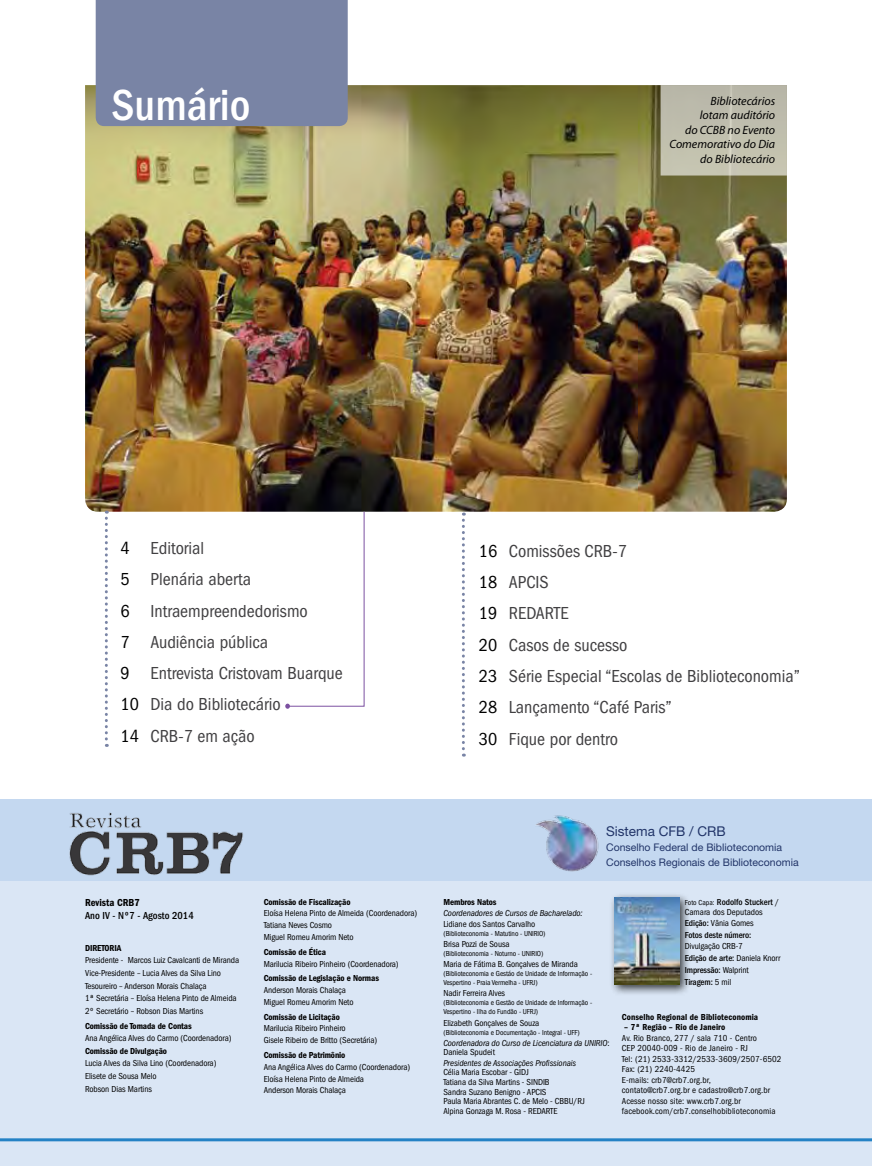
<style>
.page{position:relative;width:872px;height:1166px;background:#fff}
.page>*{position:absolute;margin:0;border:0;box-sizing:border-box;transform-origin:0 0}
.t1{font:500 condensed 45px "Franklin Gothic LT";color:#fff}
.t2{font:condensed 18px/31.2px "Franklin Gothic LT";color:#414042}
.t3{font:13.5px "Helvetica Neue";color:#213468}
.t4{font:italic 12px/14.4px "Myriad Pro";color:#000;text-align:right}
.t5{font:10.5px/15px "Helvetica Neue";color:#213468}
.t6{font:500 condensed 10.5px "Franklin Gothic LT";color:#000}
.t7{font:600 condensed 10.5px "Franklin Gothic LT";color:#000}
.t8{font:condensed 9px/12.6px "Franklin Gothic LT";letter-spacing:-.01em;color:#000}
.t9{font:condensed 9px/10.5px "Franklin Gothic LT";letter-spacing:.01em;color:#000}
.t10{font:600 condensed 9px "Franklin Gothic LT";letter-spacing:-.01em;color:#000}
.t11{font:italic condensed 9px/9px "Franklin Gothic LT";letter-spacing:-.01em;color:#000}
.t12{font:600 condensed 9px "Franklin Gothic LT";letter-spacing:.01em;color:#000}
.t13{font:500 condensed 9px "Franklin Gothic LT";letter-spacing:-.01em;color:#000}
.t14{font:condensed 7.5px/9px "Franklin Gothic LT";letter-spacing:-.01em;color:#000}
.s1{color:#000}
.s2{font-style:normal}
.s3{font-size:7.5px}
.s4{font-weight:500}
.s5{font-family:"Franklin Gothic Itc T";font-weight:500}
</style>
<div class="page">
<img style="left:85px;top:85px;width:702px;height:426px">
<div style="left:0;top:861px;width:872px;height:304px;background:#dae6f5"></div>
<div style="left:96px;top:0;width:252px;height:126px;background:#7984a5"></div>
<div style="left:0;top:799px;width:872px;height:82px;background:#c4d8f0"></div>
<img style="left:69px;top:812px;width:174px;height:64px">
<img style="left:536px;top:815px;width:63px;height:57px">
<hr style="left:0;top:1137px;width:872px;height:3px;background:#2482c5">
<div style="left:660px;top:85px;width:127px;height:90px;background:#c0bead"></div>
<svg style="left:105px;top:510px;width:3px;height:236px"></svg>
<svg style="left:462px;top:512px;width:3px;height:244px"></svg>
<svg style="left:285px;top:511px;width:79px;height:197px"></svg>
<div style="left:609px;top:892px;width:81px;height:103px;background:#000;opacity:.75"></div>
<img style="left:614px;top:897px;width:65px;height:87px">
<h1 class="t1" style="left:112px;top:80px;width:140px">Sumário</h1>
<h3 class="t4" style="left:669px;top:93px;width:107px">Bibliotecários<br>lotam auditório<br>do CCBB no Evento<br>Comemorativo do Dia do Bibliotecário</h3>
<h2 class="t2" style="left:120px;top:532px;width:224px"><span class="s1">4</span> Editorial<br><span class="s1">5</span> Plenária aberta<br><span class="s1">6</span> Intraempreendedorismo<br><span class="s1">7</span> Audiência pública<br><span class="s1">9</span> Entrevista Cristovam Buarque<br><span class="s1">10</span> Dia do Bibliotecário<br><span class="s1">14</span> CRB-7 em ação</h2>
<h2 class="t2" style="left:479px;top:535px;width:322px"><span class="s1">16</span> Comissões CRB-7<br><span class="s1">18</span> APCIS<br><span class="s1">19</span> REDARTE<br><span class="s1">20</span> Casos de sucesso<br><span class="s1">23</span> Série Especial “Escolas de Biblioteconomia”<br><span class="s1">28</span> Lançamento “Café Paris”<br><span class="s1">30</span> Fique por dentro</h2>
<p class="t7" style="left:85px;top:896px;width:56px">Revista CRB7</p>
<p class="t6" style="left:85px;top:909px;width:110px">Ano IV - Nº7 - Agosto 2014</p>
<p class="t10" style="left:85px;top:942px;width:38px">Diretoria</p>
<p class="t8" style="left:85px;top:953px;width:156px">Presidente - Marcos Luiz Cavalcanti de Miranda Vice-Presidente – Lucia Alves da Silva Lino Tesoureiro – Anderson Morais Chalaça<br>1ª Secretária – Eloísa Helena Pinto de Almeida 2º Secretário – Robson Dias Martins</p>
<p class="t10" style="left:85px;top:1020px;width:108px">Comissão de Tomada de Contas</p>
<p class="t8" style="left:85px;top:1031px;width:148px">Ana Angélica Alves do Carmo (Coordenadora)</p>
<p class="t10" style="left:85px;top:1045px;width:83px">Comissão de Divulgação</p>
<p class="t8" style="left:85px;top:1056px;width:133px">Lucia Alves da Silva Lino (Coordenadora)<br>Elisete de Sousa Melo<br>Robson Dias Martins</p>
<p class="t10" style="left:264px;top:896px;width:88px">Comissão de Fiscalização</p>
<p class="t8" style="left:264px;top:907px;width:155px;line-height:11.7px">Eloísa Helena Pinto de Almeida (Coordenadora)<br>Tatiana Neves Cosmo<br>Miguel Romeu Amorim Neto</p>
<p class="t10" style="left:264px;top:946px;width:64px">Comissão de Ética</p>
<p class="t8" style="left:264px;top:957px;width:136px">Marilucia Ribeiro Pinheiro (Coordenadora)</p>
<p class="t10" style="left:264px;top:972px;width:117px">Comissão de Legislação e Normas</p>
<p class="t8" style="left:264px;top:984px;width:91px;line-height:11.7px">Anderson Morais Chalaça<br>Miguel Romeu Amorim Neto</p>
<p class="t10" style="left:264px;top:1011px;width:78px">Comissão de Licitação</p>
<p class="t8" style="left:264px;top:1022px;width:115px;line-height:11.7px">Marilucia Ribeiro Pinheiro<br>Gisele Ribeiro de Britto (Secretária)</p>
<p class="t10" style="left:264px;top:1049px;width:83px">Comissão de Patrimônio</p>
<p class="t8" style="left:264px;top:1060px;width:148px;line-height:11.7px">Ana Angélica Alves do Carmo (Coordenadora)<br>Eloísa Helena Pinto de Almeida<br>Anderson Morais Chalaça</p>
<h3 class="t3" style="left:606px;top:823px;width:121px">Sistema CFB / CRB</h3>
<p class="t5" style="left:606px;top:839px;width:194px">Conselho Federal de Biblioteconomia<br>Conselhos Regionais de Biblioteconomia</p>
<p class="t10" style="left:443px;top:896px;width:55px">Membros Natos</p>
<p class="t11" style="left:443px;top:908px;width:141px">Coordenadores de Cursos de Bacharelado:</p>
<p class="t8" style="left:443px;top:917px;width:93px">Lidiane dos Santos Carvalho</p>
<p class="t14" style="left:443px;top:928px;width:104px">(Biblioteconomia - Matutino - UNIRIO)</p>
<p class="t8" style="left:443px;top:937px;width:68px">Brisa Pozzi de Sousa</p>
<p class="t14" style="left:443px;top:948px;width:101px">(Biblioteconomia - Noturno - UNIRIO)</p>
<p class="t8" style="left:443px;top:957px;width:136px">Maria de Fátima B. Gonçalves de Miranda</p>
<p class="t14" style="left:443px;top:969px;width:150px">(Biblioteconomia e Gestáo de Unidade de Informação -<br>Vespertino - Praia Vermelha - UFRJ)</p>
<p class="t8" style="left:443px;top:986px;width:63px">Nadir Ferreira Alves</p>
<p class="t14" style="left:443px;top:998px;width:150px">(Biblioteconomia e Gestão de Unidade de Informação -<br>Vespertino - Ilha do Fundão - UFRJ)</p>
<p class="t8" style="left:443px;top:1015px;width:97px">Elizabeth Gonçalves de Souza</p>
<p class="t14" style="left:443px;top:1027px;width:138px">(Biblioteconomia e Documentação - Integral - UFF)</p>
<p class="t11" style="left:443px;top:1037px;width:168px">Coordenadora do Curso de Licenciatura da UNIRIO<span class="s2">:<br>Daniela Spudeit</span></p>
<p class="t11" style="left:443px;top:1058px;width:134px">Presidentes de Associações Profissionais</p>
<p class="t8" style="left:443px;top:1066px;width:143px;line-height:9.9px">Célia Maria Escobar - GIDJ<br>Tatiana da Silva Martins - SINDIB<br>Sandra Suzano Benigno - APCIS<br>Paula Maria Abrantes C. de Melo - CBBU/RJ<br>Alpina Gonzaga M. Rosa - REDARTE</p>
<p class="t8" style="left:685px;top:896px;width:96px;line-height:10.8px"><span class="s3">Foto Capa:</span> <span class="s4">Rodolfo Stuckert</span> /<br>Camara dos Deputados<br><span class="s5">Edição:</span> Vânia Gomes</p>
<p class="t13" style="left:685px;top:930px;width:68px">Fotos deste número:</p>
<p class="t8" style="left:685px;top:939px;width:97px;line-height:12.1px">Divulgação CRB-7<br><span class="s4">Edição de arte:</span> Daniela Knorr<br><span class="s4">Impressão:</span> Walprint<br><span class="s4">Tiragem:</span> 5 mil</p>
<p class="t12" style="left:622px;top:1011px;width:138px">Conselho Regional de Biblioteconomia</p>
<p class="t12" style="left:624px;top:1021px;width:102px">– 7ª Região – Rio de Janeiro</p>
<p class="t9" style="left:622px;top:1032px;width:161px">Av. Rio Branco, 277 / sala 710 - Centro<br>CEP 20040-009 - Rio de Janeiro - RJ<br>Tel: (21) 2533-3312/2533-3609/2507-6502<br>Fax: (21) 2240-4425<br>E-mails: crb7@crb7.org.br,<br>contato@crb7.org.br e cadastro@crb7.org.br Acesse nosso site: www.crb7.org.br facebook.com/crb7.conselhobiblioteconomia</p>
</div>
